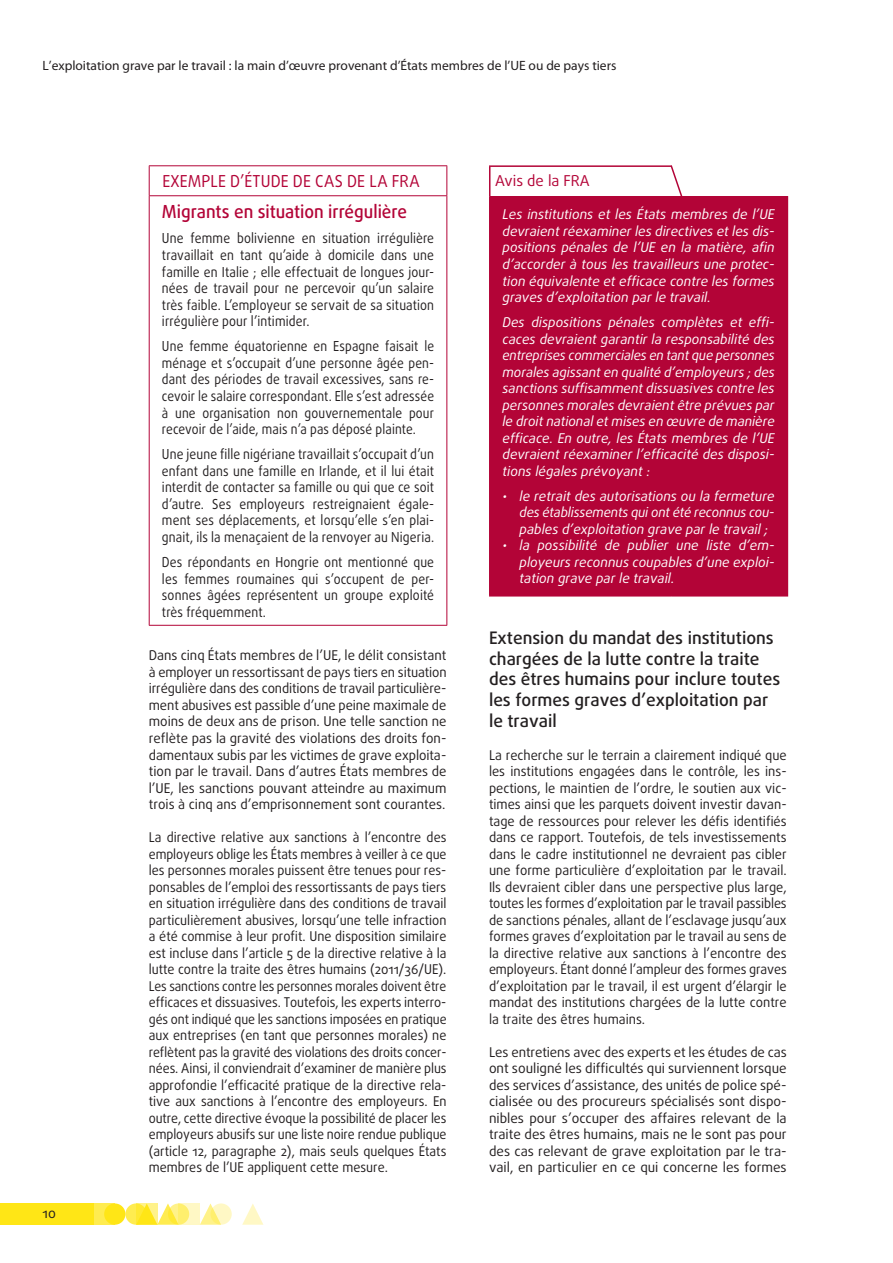
<style>
.page{position:relative;width:893px;height:1263px;background:#fff}
.page>*{position:absolute;margin:0;border:0;box-sizing:border-box;transform-origin:0 0}
.FRA_ACTIVITY_title{font:500 18px "Daxline Pro";letter-spacing:-.005em;color:#b30437;scale:.95 1}
.titles_h3{font:500 17.25px/20.7px "Daxline Pro";color:#231f20}
.PROMISING_super{font:16.5px "Daxline Pro";letter-spacing:.01em;color:#b30437;scale:.95 1}
.opinion_header{font:15px "Daxline Pro";color:#b30437}
.FRA_ACTIVITY_body{font:13.8px/16.5px "Daxline Pro";letter-spacing:.01em;color:#231f20;text-align:justify;scale:.89 1}
.FRA_ACTIVITY_body-2{font:13.8px/16.5px "Daxline Pro";letter-spacing:.01em;color:#231f20;text-align:justify;scale:.88 1}
.text_body{font:13.5px/16.5px "Daxline Pro";color:#231f20;text-align:justify;scale:.94 1}
.text_body-2{font:13.5px/16.5px "Daxline Pro";color:#231f20;text-align:justify}
.text_body-3{font:13.5px/16.5px "Daxline Pro";color:#231f20;text-align:justify;scale:.96 1}
.box_opinion_body{font:italic 13.5px/16.5px "Daxline Pro";color:#fff;text-align:justify}
.box_opinion_body_lis{font:italic 13.5px/16.5px "Daxline Pro";color:#fff;text-align:justify}
.t1{font:13.5px "Myriad Pro";color:#231f20}
</style>
<div class="page">
<svg style="left:125px;top:1203px;width:22px;height:22px"></svg>
<div style="left:94px;top:1203px;width:21px;height:22px;background:#ffec50"></div>
<div style="left:0;top:1203px;width:94px;height:22px;background:#ffe616"></div>
<svg style="left:200px;top:1203px;width:18px;height:22px"></svg>
<svg style="left:242px;top:1204px;width:21px;height:21px"></svg>
<div style="left:104px;top:1203px;width:21px;height:22px;background:#ffe616;border-radius:50%"></div>
<svg style="left:157px;top:1203px;width:18px;height:22px"></svg>
<svg style="left:168px;top:1203px;width:21px;height:22px"></svg>
<svg style="left:210px;top:1203px;width:22px;height:22px"></svg>
<svg style="left:136px;top:1203px;width:21px;height:22px"></svg>
<svg style="left:179px;top:1203px;width:21px;height:22px"></svg>
<svg style="left:149px;top:166px;width:1px;height:29px"></svg>
<hr style="left:149px;top:165px;width:298px;height:1px;background:#b30437">
<svg style="left:446px;top:166px;width:1px;height:29px"></svg>
<hr style="left:149px;top:196px;width:1px;height:429px;background:#b30437">
<hr style="left:149px;top:195px;width:298px;height:1px;background:#b30437">
<hr style="left:446px;top:196px;width:1px;height:429px;background:#b30437">
<hr style="left:149px;top:625px;width:298px;height:1px;background:#b30437">
<div style="left:490px;top:196px;width:297px;height:400px;background:#b30437"></div>
<svg style="left:489px;top:167px;width:1px;height:29px"></svg>
<hr style="left:489px;top:165px;width:183px;height:2px;background:#b30437">
<hr style="left:489px;top:196px;width:1px;height:399px;background:#b30437">
<hr style="left:489px;top:595px;width:183px;height:1px;background:#b30437">
<hr style="left:672px;top:595px;width:116px;height:1px;background:#b30437">
<hr style="left:787px;top:196px;width:1px;height:399px;background:#b30437">
<svg style="left:669px;top:165px;width:14px;height:31px"></svg>
<p class="t1" style="left:43px;top:58px;width:575px">L’exploitation grave par le travail : la main d’œuvre provenant d’États membres de l’UE ou de pays tiers</p>
<p class="text_body-2" style="left:43px;top:1205px;width:15px">10</p>
<p class="PROMISING_super" style="left:162px;top:170px;width:272px">EXEMPLE D’ÉTUDE DE CAS DE LA FRA</p>
<p class="FRA_ACTIVITY_title" style="left:162px;top:200px;width:259px">Migrants en situation irrégulière</p>
<p class="FRA_ACTIVITY_body" style="left:162px;top:230px;width:307px">Une femme bolivienne en situation irrégulière travaillait en tant qu’aide à domicile dans une famille en Italie ; elle effectuait de longues jour&shy;nées de travail pour ne percevoir qu’un salaire très faible. L’employeur se servait de sa situation irrégulière pour l’intimider.</p>
<p class="FRA_ACTIVITY_body-2" style="left:162px;top:338px;width:311px">Une femme équatorienne en Espagne faisait le ménage et s’occupait d’une personne âgée pen&shy;dant des périodes de travail excessives, sans re&shy;cevoir le salaire correspondant. Elle s’est adressée à une organisation non gouvernementale pour recevoir de l’aide, mais n’a pas déposé plainte.</p>
<p class="FRA_ACTIVITY_body" style="left:162px;top:446px;width:307px">Une jeune fille nigériane travaillait s’occupait d’un enfant dans une famille en Irlande, et il lui était interdit de contacter sa famille ou qui que ce soit d’autre. Ses employeurs restreignaient égale&shy;ment ses déplacements, et lorsqu’elle s’en plai&shy;gnait, ils la menaçaient de la renvoyer au Nigeria.</p>
<p class="FRA_ACTIVITY_body" style="left:162px;top:554px;width:307px">Des répondants en Hongrie ont mentionné que les femmes roumaines qui s’occupent de per&shy;sonnes âgées représentent un groupe exploité très fréquemment.</p>
<p class="text_body-2" style="left:149px;top:647px;width:299px">Dans cinq États membres de l’UE, le délit consistant à employer un ressortissant de pays tiers en situation irrégulière dans des conditions de travail particulière&shy;ment abusives est passible d’une peine maximale de moins de deux ans de prison. Une telle sanction ne reflète pas la gravité des violations des droits fon&shy;damentaux subis par les victimes de grave exploita&shy;tion par le travail. Dans d’autres États membres de l’UE, les sanctions pouvant atteindre au maximum trois à cinq ans d’emprisonnement sont courantes.</p>
<p class="text_body" style="left:149px;top:829px;width:318px">La directive relative aux sanctions à l’encontre des employeurs oblige les États membres à veiller à ce que les personnes morales puissent être tenues pour res&shy;ponsables de l’emploi des ressortissants de pays tiers en situation irrégulière dans des conditions de travail particulièrement abusives, lorsqu’une telle infraction a été commise à leur profit. Une disposition similaire est incluse dans l’article 5 de la directive relative à la lutte contre la traite des êtres humains (2011/36/UE).<br>Les sanctions contre les personnes morales doivent être efficaces et dissuasives. Toutefois, les experts interro&shy;gés ont indiqué que les sanctions imposées en pratique aux entreprises (en tant que personnes morales) ne reflètent pas la gravité des violations des droits concer&shy;nées. Ainsi, il conviendrait d’examiner de manière plus approfondie l’efficacité pratique de la directive rela&shy;tive aux sanctions à l’encontre des employeurs. En outre, cette directive évoque la possibilité de placer les employeurs abusifs sur une liste noire rendue publique (article 12, paragraphe 2), mais seuls quelques États membres de l’UE appliquent cette mesure.</p>
<p class="opinion_header" style="left:495px;top:171px;width:96px">Avis de la FRA</p>
<p class="box_opinion_body" style="left:502px;top:206px;width:274px">Les institutions et les États membres de l’UE devraient réexaminer les directives et les dis&shy;positions pénales de l’UE en la matière, afin d’accorder à tous les travailleurs une protec&shy;tion équivalente et efficace contre les formes graves d’exploitation par le travail.</p>
<p class="box_opinion_body" style="left:502px;top:314px;width:274px">Des dispositions pénales complètes et effi&shy;caces devraient garantir la responsabilité des entreprises commerciales en tant que personnes morales agissant en qualité d’employeurs ; des sanctions suffisamment dissuasives contre les personnes morales devraient être prévues par le droit national et mises en œuvre de manière efficace. En outre, les États membres de l’UE devraient réexaminer l’efficacité des disposi&shy;tions légales prévoyant :</p>
<p class="box_opinion_body_lis" style="left:519px;top:487px;width:257px;text-indent:-17px">• le retrait des autorisations ou la fermeture des établissements qui ont été reconnus cou&shy;pables d’exploitation grave par le travail ;</p>
<p class="box_opinion_body_lis" style="left:519px;top:537px;width:257px;text-indent:-17px">• la possibilité de publier une liste d’em&shy;ployeurs reconnus coupables d’une exploi&shy;tation grave par le travail.</p>
<p class="titles_h3" style="left:489px;top:627px;width:293px">Extension du mandat des institutions chargées de la lutte contre la traite des êtres humains pour inclure toutes les formes graves d’exploitation par le travail</p>
<p class="text_body-3" style="left:489px;top:746px;width:312px">La recherche sur le terrain a clairement indiqué que les institutions engagées dans le contrôle, les ins&shy;pections, le maintien de l’ordre, le soutien aux vic&shy;times ainsi que les parquets doivent investir davan&shy;tage de ressources pour relever les défis identifiés dans ce rapport. Toutefois, de tels investissements dans le cadre institutionnel ne devraient pas cibler une forme particulière d’exploitation par le travail.<br>Ils devraient cibler dans une perspective plus large, toutes les formes d’exploitation par le travail passibles de sanctions pénales, allant de l’esclavage jusqu’aux formes graves d’exploitation par le travail au sens de la directive relative aux sanctions à l’encontre des employeurs. Étant donné l’ampleur des formes graves d’exploitation par le travail, il est urgent d’élargir le mandat des institutions chargées de la lutte contre la traite des êtres humains.</p>
<p class="text_body-2" style="left:489px;top:1043px;width:299px">Les entretiens avec des experts et les études de cas ont souligné les difficultés qui surviennent lorsque des services d’assistance, des unités de police spé&shy;cialisée ou des procureurs spécialisés sont dispo&shy;nibles pour s’occuper des affaires relevant de la traite des êtres humains, mais ne le sont pas pour des cas relevant de grave exploitation par le tra&shy;vail, en particulier en ce qui concerne les formes</p>
</div>
